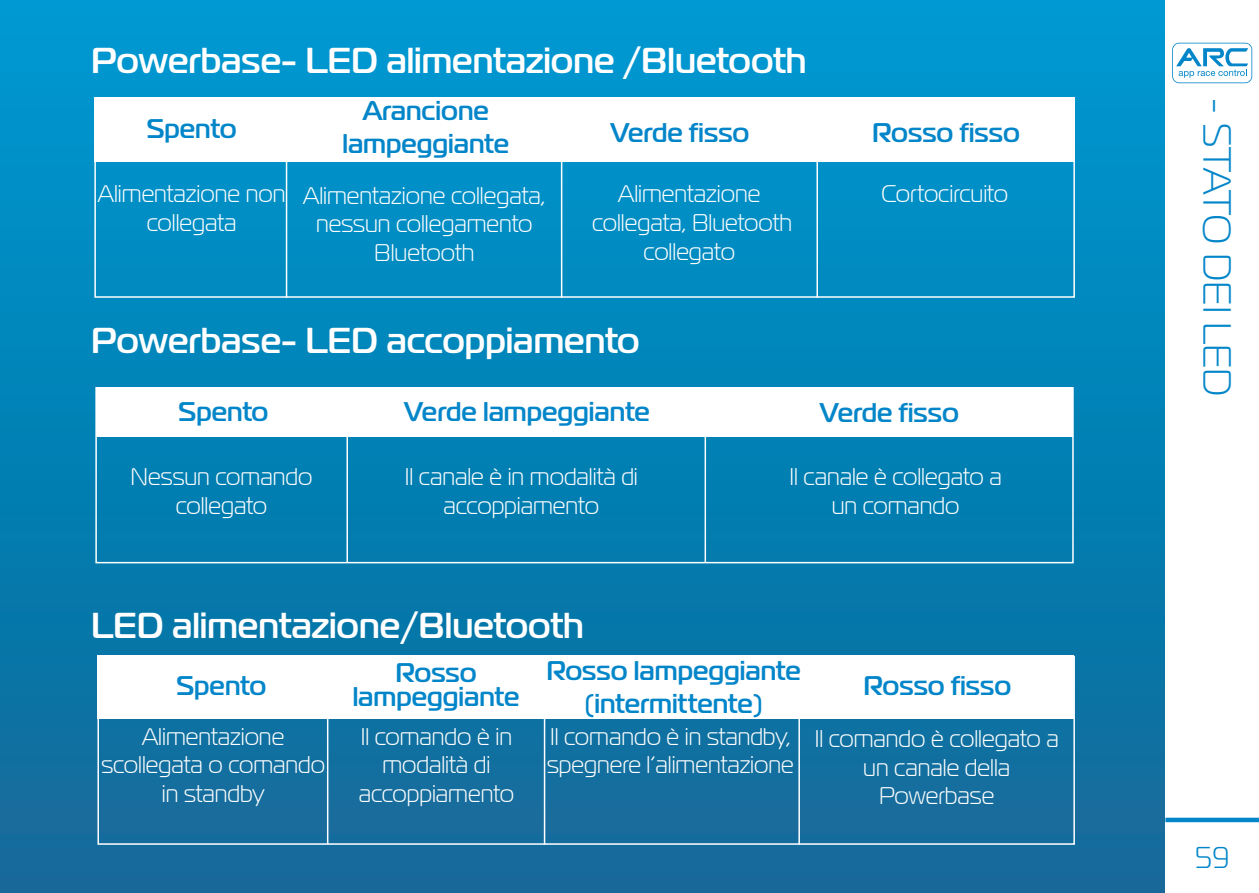
<style>
.page{position:relative;width:1259px;height:893px;background:#fff}
.page>*{position:absolute;margin:0;border:0;box-sizing:border-box;transform-origin:0 0}
.t1{font:300 39px "Magistral";color:#0386c9}
.t2{font:500 36px "Magistral";color:#fff}
.t3{font:300 30px "Magistral";color:#0386c9}
.t4{font:500 27px "Magistral";color:#0386c9}
.t5{font:300 24px/28.8px "Magistral";color:#fff;text-align:center}
</style>
<div class="page">
<div style="left:0;top:0;width:1259px;height:893px;background:linear-gradient(to bottom,#0099d2,#116897)"></div>
<div style="left:97px;top:656px;width:978px;height:189px;border:2px solid #fff"></div>
<div style="left:94px;top:97px;width:981px;height:65px;background:#fff"></div>
<div style="left:97px;top:387px;width:975px;height:50px;background:#fff"></div>
<div style="left:1165px;top:0;width:94px;height:893px;background:#fff"></div>
<svg style="left:1172px;top:43px;width:80px;height:40px"></svg>
<hr style="left:1165px;top:818px;width:94px;height:4px;background:#0386c9">
<div style="left:95px;top:387px;width:978px;height:176px;border:2px solid #fff"></div>
<div style="left:94px;top:106px;width:981px;height:192px;border:2px solid #fff"></div>
<div style="left:97px;top:656px;width:976px;height:63px;background:#fff"></div>
<hr style="left:346px;top:390px;width:2px;height:172px;background:#fff">
<hr style="left:286px;top:108px;width:1px;height:190px;background:#fff">
<hr style="left:327px;top:663px;width:1px;height:181px;background:#fff">
<hr style="left:704px;top:391px;width:2px;height:172px;background:#fff">
<hr style="left:561px;top:108px;width:1px;height:190px;background:#fff">
<hr style="left:816px;top:108px;width:2px;height:190px;background:#fff">
<hr style="left:544px;top:665px;width:1px;height:180px;background:#fff">
<hr style="left:798px;top:665px;width:2px;height:180px;background:#fff">
<p class="t2" style="left:91px;top:38px;width:717px">Powerbase- LED alimentazione /Bluetooth</p>
<p class="t4" style="left:363px;top:94px;width:128px">Arancione</p>
<p class="t4" style="left:342px;top:127px;width:168px">lampeggiante</p>
<p class="t4" style="left:147px;top:112px;width:91px">Spento</p>
<p class="t4" style="left:610px;top:116px;width:141px">Verde fisso</p>
<p class="t4" style="left:872px;top:116px;width:149px">Rosso fisso</p>
<p class="t5" style="left:98px;top:179px;width:189px">Alimentazione non collegata</p>
<p class="t5" style="left:303px;top:180px;width:243px">Alimentazione collegata, nessun collegamento</p>
<p class="t5" style="left:374px;top:238px;width:102px">Bluetooth</p>
<p class="t5" style="left:618px;top:179px;width:144px">Alimentazione</p>
<p class="t5" style="left:592px;top:208px;width:201px">collegata, Bluetooth collegato</p>
<p class="t2" style="left:91px;top:319px;width:550px">Powerbase- LED accoppiamento</p>
<p class="t5" style="left:881px;top:179px;width:128px">Cortocircuito</p>
<p class="t4" style="left:179px;top:395px;width:91px">Spento</p>
<p class="t5" style="left:131px;top:462px;width:183px">Nessun comando collegato</p>
<p class="t4" style="left:404px;top:395px;width:247px">Verde lampeggiante</p>
<p class="t4" style="left:820px;top:396px;width:141px">Verde fisso</p>
<p class="t5" style="left:405px;top:462px;width:235px">Il canale è in modalità di accoppiamento</p>
<p class="t5" style="left:789px;top:462px;width:214px">Il canale è collegato a un comando</p>
<p class="t2" style="left:91px;top:604px;width:494px">LED alimentazione/Bluetooth</p>
<p class="t4" style="left:176px;top:669px;width:91px">Spento</p>
<p class="t4" style="left:395px;top:656px;width:83px">Rosso</p>
<p class="t4" style="left:353px;top:680px;width:168px">lampeggiante</p>
<p class="t4" style="left:546px;top:654px;width:256px">Rosso lampeggiante</p>
<p class="t4" style="left:584px;top:687px;width:180px">(intermittente)</p>
<p class="t4" style="left:863px;top:669px;width:149px">Rosso fisso</p>
<p class="t5" style="left:142px;top:721px;width:144px">Alimentazione</p>
<p class="t5" style="left:101px;top:750px;width:225px">scollegata o comando in standby</p>
<p class="t5" style="left:361px;top:721px;width:153px">Il comando è in modalità di</p>
<p class="t5" style="left:359px;top:779px;width:157px">accoppiamento</p>
<p class="t5" style="left:547px;top:721px;width:248px;text-align:left">Il comando è in standby, spegnere l’alimentazione</p>
<p class="t5" style="left:814px;top:723px;width:245px">Il comando è collegato a un canale della</p>
<p class="t5" style="left:879px;top:781px;width:117px">Powerbase</p>
<p class="t1" style="left:1240px;top:98px;width:300px;rotate:90deg">- STATO DEI LED</p>
<p class="t3" style="left:1195px;top:840px;width:36px">59</p>
</div>
